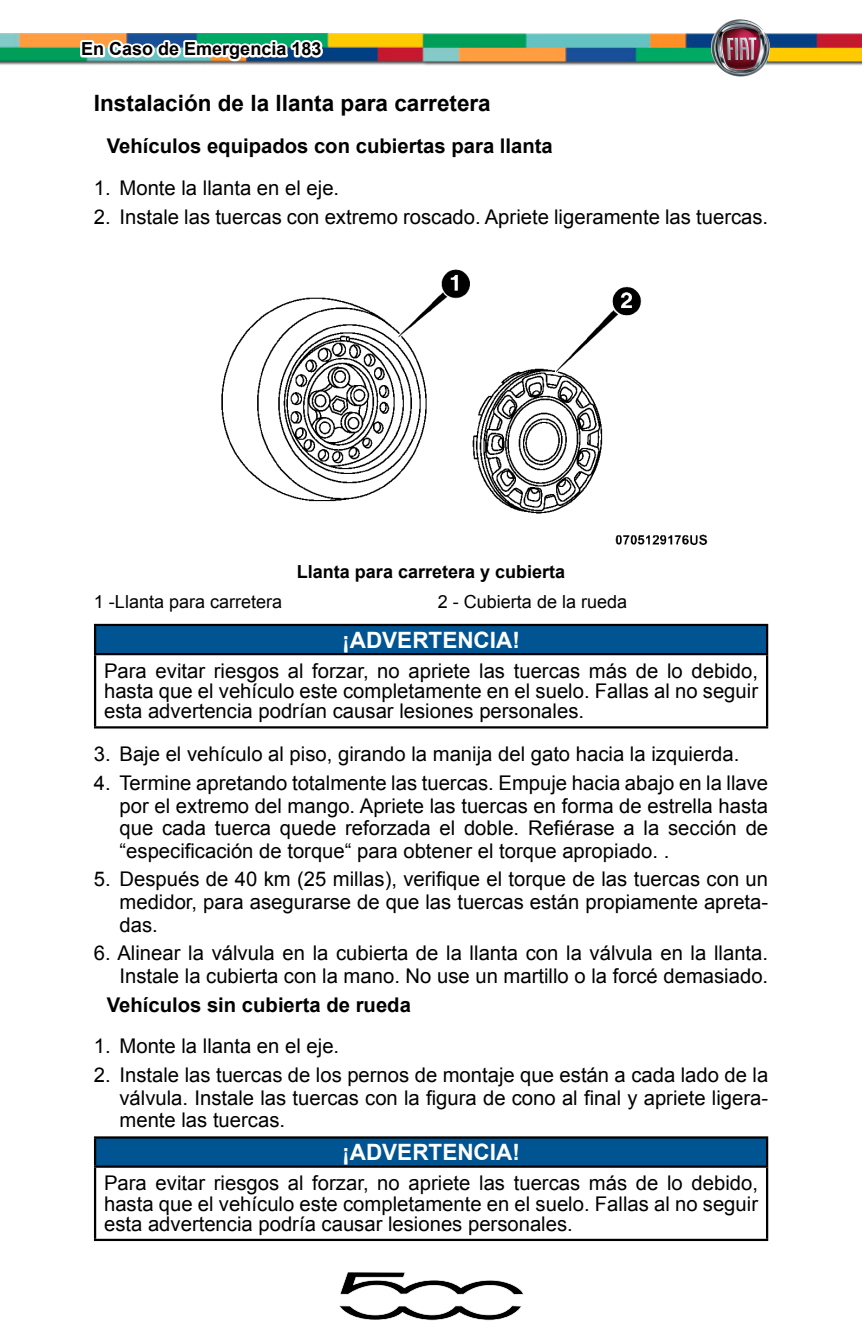
<style>
.page{position:relative;width:862px;height:1340px;background:#fff}
.page>*{position:absolute;margin:0;border:0;box-sizing:border-box;transform-origin:0 0}
._2_Subtítulo{font:700 22.5px "Arial";color:#000}
.Advertencia_Título{font:700 22.5px "Arial";color:#fff}
._5_Números{font:20.25px/22.5px "Arial";color:#000;text-align:justify}
.Adver_Preca_Texto{font:20.25px/20.2px "Arial";color:#000;text-align:justify}
._3_Tercer_sub{font:700 20.25px "Arial";color:#000}
._7_Pie_de_fot{font:700 18px "Arial";color:#000}
._4_Normal{font:18px "Arial";color:#000}
</style>
<div class="page">
<img style="left:0;top:34px;width:861px;height:32px">
<img style="left:710px;top:19px;width:59px;height:57px">
<svg style="left:78px;top:36px;width:248px;height:29px"></svg>
<svg style="left:339px;top:1272px;width:184px;height:48px"></svg>
<img style="left:221px;top:269px;width:487px;height:276px">
<div style="left:95px;top:625px;width:671px;height:29px;background:#005492"></div>
<hr style="left:94px;top:624px;width:673px;height:2px;background:#000">
<hr style="left:94px;top:626px;width:2px;height:27px;background:#000">
<hr style="left:765px;top:626px;width:2px;height:27px;background:#000">
<hr style="left:94px;top:653px;width:673px;height:2px;background:#000">
<hr style="left:94px;top:655px;width:2px;height:71px;background:#000">
<hr style="left:765px;top:655px;width:2px;height:71px;background:#000">
<hr style="left:94px;top:726px;width:673px;height:2px;background:#000">
<div style="left:95px;top:1137px;width:671px;height:29px;background:#005492"></div>
<hr style="left:94px;top:1136px;width:673px;height:2px;background:#000">
<hr style="left:94px;top:1138px;width:2px;height:27px;background:#000">
<hr style="left:765px;top:1138px;width:2px;height:27px;background:#000">
<hr style="left:94px;top:1165px;width:673px;height:2px;background:#000">
<hr style="left:94px;top:1167px;width:2px;height:71px;background:#000">
<hr style="left:765px;top:1167px;width:2px;height:71px;background:#000">
<hr style="left:94px;top:1238px;width:673px;height:2px;background:#000">
<p class="_7_Pie_de_fot" style="left:81px;top:37px;width:242px">En Caso de Emergencia 183</p>
<p class="_2_Subtítulo" style="left:94px;top:88px;width:398px">Instalación de la llanta para carretera</p>
<p class="_3_Tercer_sub" style="left:107px;top:132px;width:447px">Vehículos equipados con cubiertas para llanta</p>
<p class="_5_Números" style="left:94px;top:176px;width:243px">1. Monte la llanta en el eje.</p>
<p class="_5_Números" style="left:94px;top:205px;width:671px">2. Instale las tuercas con extremo roscado. Apriete ligeramente las tuercas.</p>
<p class="_7_Pie_de_fot" style="left:297px;top:559px;width:270px">Llanta para carretera y cubierta</p>
<p class="_4_Normal" style="left:94px;top:590px;width:190px">1 -Llanta para carretera</p>
<p class="_4_Normal" style="left:437px;top:590px;width:191px">2 - Cubierta de la rueda</p>
<p class="Advertencia_Título" style="left:342px;top:625px;width:179px">¡ADVERTENCIA!</p>
<p class="Adver_Preca_Texto" style="left:104px;top:661px;width:655px">Para evitar riesgos al forzar, no apriete las tuercas más de lo debido, hasta que el vehículo este completamente en el suelo. Fallas al no seguir esta advertencia podrían causar lesiones personales.</p>
<p class="_5_Números" style="left:94px;top:743px;width:643px">3. Baje el vehículo al piso, girando la manija del gato hacia la izquierda.</p>
<p class="_5_Números" style="left:119px;top:772px;width:649px;text-indent:-26px">4. Termine apretando totalmente las tuercas. Empuje hacia abajo en la llave por el extremo del mango. Apriete las tuercas en forma de estrella hasta que cada tuerca quede reforzada el doble. Refiérase a la sección de “especificación de torque“ para obtener el torque apropiado..</p>
<p class="_5_Números" style="left:119px;top:868px;width:650px;text-indent:-26px">5. Después de 40 km (25 millas), verifique el torque de las tuercas con un medidor, para asegurarse de que las tuercas están propiamente apreta&shy;das.</p>
<p class="_5_Números" style="left:94px;top:942px;width:671px;text-align:right">6. Alinear la válvula en la cubierta de la llanta con la válvula en la llanta.<br>Instale la cubierta con la mano. No use un martillo o la forcé demasiado.</p>
<p class="_3_Tercer_sub" style="left:107px;top:991px;width:305px">Vehículos sin cubierta de rueda</p>
<p class="_5_Números" style="left:94px;top:1035px;width:243px">1. Monte la llanta en el eje.</p>
<p class="_5_Números" style="left:119px;top:1064px;width:650px;text-indent:-26px">2. Instale las tuercas de los pernos de montaje que están a cada lado de la válvula. Instale las tuercas con la figura de cono al final y apriete ligera&shy;mente las tuercas.</p>
<p class="Advertencia_Título" style="left:342px;top:1137px;width:179px">¡ADVERTENCIA!</p>
<p class="Adver_Preca_Texto" style="left:104px;top:1173px;width:655px">Para evitar riesgos al forzar, no apriete las tuercas más de lo debido, hasta que el vehículo este completamente en el suelo. Fallas al no seguir esta advertencia podría causar lesiones personales.</p>
</div>
